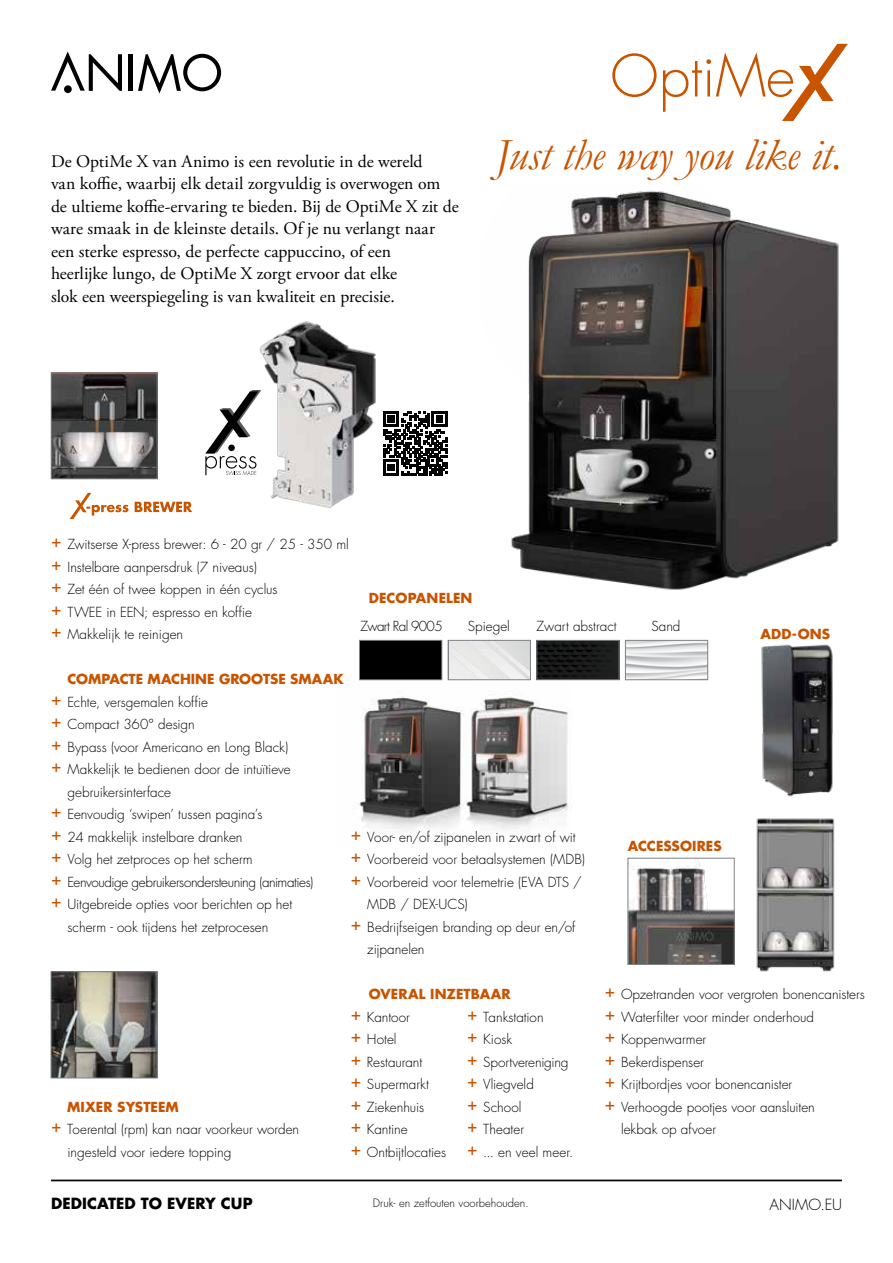
<style>
.page{position:relative;width:893px;height:1263px;background:#fff}
.page>*{position:absolute;margin:0;border:0;box-sizing:border-box;transform-origin:0 0}
.t1{font:italic 45px "Garamond";letter-spacing:-.01em;color:#c85400}
.t2{font:17.7px/22.5px "Adobe Garamond Pro";color:#000}
.t3{font:700 15px "Futura Std";letter-spacing:.005em;color:#000}
.t4{font:300 15px "Futura Std";letter-spacing:.005em;color:#000}
.t5{font:300 13.5px/22.5px "Futura Std";color:#000}
.t6{font:700 13.5px "Futura Std";letter-spacing:.005em;color:#c85400}
.t7{font:300 13.5px "Futura Std";letter-spacing:-.035em;color:#000}
.t8{font:300 13.5px "Futura Std";letter-spacing:-.05em;color:#000}
.t9{font:300 11.25px "Futura Std";color:#000}
.s1{font-family:"Arial";font-weight:400;font-size:18px;color:#c85400}
.s2{font-weight:700;color:#c85400}
</style>
<div class="page">
<hr style="left:129px;top:54px;width:4px;height:37px;background:#000">
<svg style="left:138px;top:54px;width:83px;height:40px"></svg>
<svg style="left:51px;top:51px;width:71px;height:40px"></svg>
<div style="left:64px;top:85px;width:8px;height:8px;background:#000;border-radius:50%"></div>
<hr style="left:51px;top:1179px;width:791px;height:2px;background:#000101">
<img style="left:359px;top:673px;width:112px;height:156px">
<img style="left:464px;top:684px;width:105px;height:145px">
<img style="left:480px;top:191px;width:359px;height:472px">
<img style="left:630px;top:860px;width:102px;height:103px">
<div style="left:628px;top:858px;width:106px;height:107px;border:1px solid #808285"></div>
<div style="left:359px;top:640px;width:83px;height:40px;background:#000"></div>
<div style="left:359px;top:640px;width:83px;height:40px;border:1px solid #808285"></div>
<img style="left:450px;top:643px;width:16px;height:35px">
<img style="left:466px;top:642px;width:61px;height:36px">
<img style="left:487px;top:642px;width:42px;height:35px">
<div style="left:448px;top:640px;width:83px;height:40px;border:1px solid #808285"></div>
<img style="left:539px;top:642px;width:78px;height:36px">
<div style="left:537px;top:640px;width:82px;height:40px;border:1px solid #808285"></div>
<img style="left:627px;top:642px;width:79px;height:36px">
<div style="left:625px;top:640px;width:83px;height:40px;border:1px solid #808285"></div>
<img style="left:53px;top:375px;width:102px;height:102px">
<div style="left:51px;top:373px;width:106px;height:106px;border:1px solid #808285"></div>
<svg style="left:70px;top:493px;width:122px;height:26px"></svg>
<svg style="left:205px;top:408px;width:31px;height:67px"></svg>
<svg style="left:407px;top:411px;width:40px;height:64px"></svg>
<img style="left:236px;top:321px;width:171px;height:187px">
<img style="left:756px;top:818px;width:79px;height:154px">
<img style="left:741px;top:619px;width:98px;height:178px">
<svg style="left:612px;top:53px;width:45px;height:44px"></svg>
<svg style="left:663px;top:44px;width:185px;height:77px"></svg>
<img style="left:53px;top:974px;width:102px;height:102px">
<div style="left:51px;top:972px;width:106px;height:106px;border:1px solid #808285"></div>
<h2 class="t2" style="left:51px;top:150px;width:373px">De OptiMe X van Animo is een revolutie in de wereld</h2>
<p class="t2" style="left:51px;top:173px;width:409px">van koffie, waarbij elk detail zorgvuldig is overwogen om de ultieme koffie-ervaring te bieden. Bij de OptiMe X zit de ware smaak in de kleinste details. Of je nu verlangt naar een sterke espresso, de perfecte cappuccino, of een<br>heerlijke lungo, de OptiMe X zorgt ervoor dat elke<br>slok een weerspiegeling is van kwaliteit en precisie.</p>
<h1 class="t1" style="left:495px;top:124px;width:348px">Just the way you like it.</h1>
<p class="t5" style="left:51px;top:533px;width:299px"><span class="s1">+</span> Zwitserse X-press brewer: 6 - 20 gr / 25 - 350 ml <span class="s1">+</span> Instelbare aanpersdruk (7 niveaus)<br><span class="s1">+</span> Zet één of twee koppen in één cyclus<br><span class="s1">+</span> TWEE in EEN; espresso en koffie<br><span class="s1">+</span> Makkelijk te reinigen</p>
<p class="t6" style="left:369px;top:589px;width:105px">DECOPANELEN</p>
<p class="t8" style="left:361px;top:618px;width:84px">Zwart Ral 9005</p>
<p class="t5" style="left:468px;top:615px;width:44px">Spiegel</p>
<p class="t5" style="left:537px;top:615px;width:81px">Zwart abstract</p>
<p class="t5" style="left:651px;top:615px;width:31px">Sand</p>
<p class="t6" style="left:68px;top:670px;width:278px">COMPACTE MACHINE GROOTSE SMAAK</p>
<p class="t5" style="left:51px;top:691px;width:158px"><span class="s1">+</span> Echte, versgemalen koffie</p>
<p class="t5" style="left:51px;top:713px;width:145px"><span class="s1">+</span> Compact 360° design</p>
<p class="t5" style="left:51px;top:736px;width:239px"><span class="s1">+</span> Bypass (voor Americano en Long Black)</p>
<p class="t5" style="left:51px;top:758px;width:241px"><span class="s1">+</span> Makkelijk te bedienen door de intuïtieve</p>
<p class="t5" style="left:68px;top:781px;width:105px">gebruikersinterface</p>
<p class="t5" style="left:51px;top:803px;width:213px"><span class="s1">+</span> Eenvoudig ‘swipen’ tussen pagina’s</p>
<p class="t5" style="left:51px;top:826px;width:193px"><span class="s1">+</span> 24 makkelijk instelbare dranken</p>
<p class="t5" style="left:51px;top:848px;width:203px"><span class="s1">+</span> Volg het zetproces op het scherm</p>
<p class="t7" style="left:51px;top:873px;width:264px"><span class="s1">+</span> Eenvoudige gebruikersondersteuning (animaties)</p>
<p class="t5" style="left:51px;top:893px;width:243px"><span class="s1">+</span> Uitgebreide opties voor berichten op het</p>
<p class="t5" style="left:68px;top:916px;width:202px">scherm - ook tijdens het zetprocesen</p>
<p class="t5" style="left:351px;top:826px;width:226px"><span class="s1">+</span> Voor- en/of zijpanelen in zwart of wit</p>
<p class="t5" style="left:351px;top:848px;width:236px"><span class="s1">+</span> Voorbereid voor betaalsystemen (MDB)</p>
<p class="t5" style="left:351px;top:871px;width:233px"><span class="s1">+</span> Voorbereid voor telemetrie (EVA DTS /</p>
<p class="t5" style="left:367px;top:893px;width:102px">MDB / DEX-UCS)</p>
<p class="t5" style="left:351px;top:916px;width:226px"><span class="s1">+</span> Bedrijfseigen branding op deur en/of</p>
<p class="t5" style="left:367px;top:938px;width:59px">zijpanelen</p>
<p class="t6" style="left:628px;top:836px;width:95px">ACCESSOIRES</p>
<p class="t6" style="left:760px;top:625px;width:71px">ADD-ONS</p>
<p class="t6" style="left:67px;top:1097px;width:113px">MIXER SYSTEEM</p>
<p class="t5" style="left:51px;top:1118px;width:250px"><span class="s1">+</span> Toerental (rpm) kan naar voorkeur worden</p>
<p class="t5" style="left:68px;top:1141px;width:165px">ingesteld voor iedere topping</p>
<p class="t5" style="left:467px;top:983px;width:108px;text-indent:-98px"><span class="s2">OVERAL INZETBAAR<br></span><span class="s1">+</span> Tankstation<br><span class="s1">+</span> Kiosk<br><span class="s1">+</span> Sportvereniging <span class="s1">+</span> Vliegveld<br><span class="s1">+</span> School<br><span class="s1">+</span> Theater<br><span class="s1">+</span> ... en veel meer.</p>
<p class="t5" style="left:351px;top:1006px;width:97px"><span class="s1">+</span> Kantoor<br><span class="s1">+</span> Hotel<br><span class="s1">+</span> Restaurant<br><span class="s1">+</span> Supermarkt<br><span class="s1">+</span> Ziekenhuis<br><span class="s1">+</span> Kantine<br><span class="s1">+</span> Ontbijtlocaties</p>
<p class="t5" style="left:605px;top:983px;width:261px"><span class="s1">+</span> Opzetranden voor vergroten bonencanisters</p>
<p class="t5" style="left:605px;top:1006px;width:211px"><span class="s1">+</span> Waterfilter voor minder onderhoud</p>
<p class="t5" style="left:605px;top:1028px;width:103px"><span class="s1">+</span> Koppenwarmer</p>
<p class="t5" style="left:605px;top:1051px;width:101px"><span class="s1">+</span> Bekerdispenser</p>
<p class="t5" style="left:605px;top:1073px;width:189px"><span class="s1">+</span> Krijtbordjes voor bonencanister</p>
<p class="t5" style="left:605px;top:1096px;width:212px"><span class="s1">+</span> Verhoogde pootjes voor aansluiten</p>
<p class="t5" style="left:621px;top:1118px;width:97px">lekbak op afvoer</p>
<p class="t3" style="left:51px;top:1193px;width:203px">DEDICATED TO EVERY CUP</p>
<p class="t9" style="left:373px;top:1196px;width:158px">Druk- en zetfouten voorbehouden.</p>
<p class="t4" style="left:769px;top:1195px;width:74px">ANIMO.EU</p>
</div>
